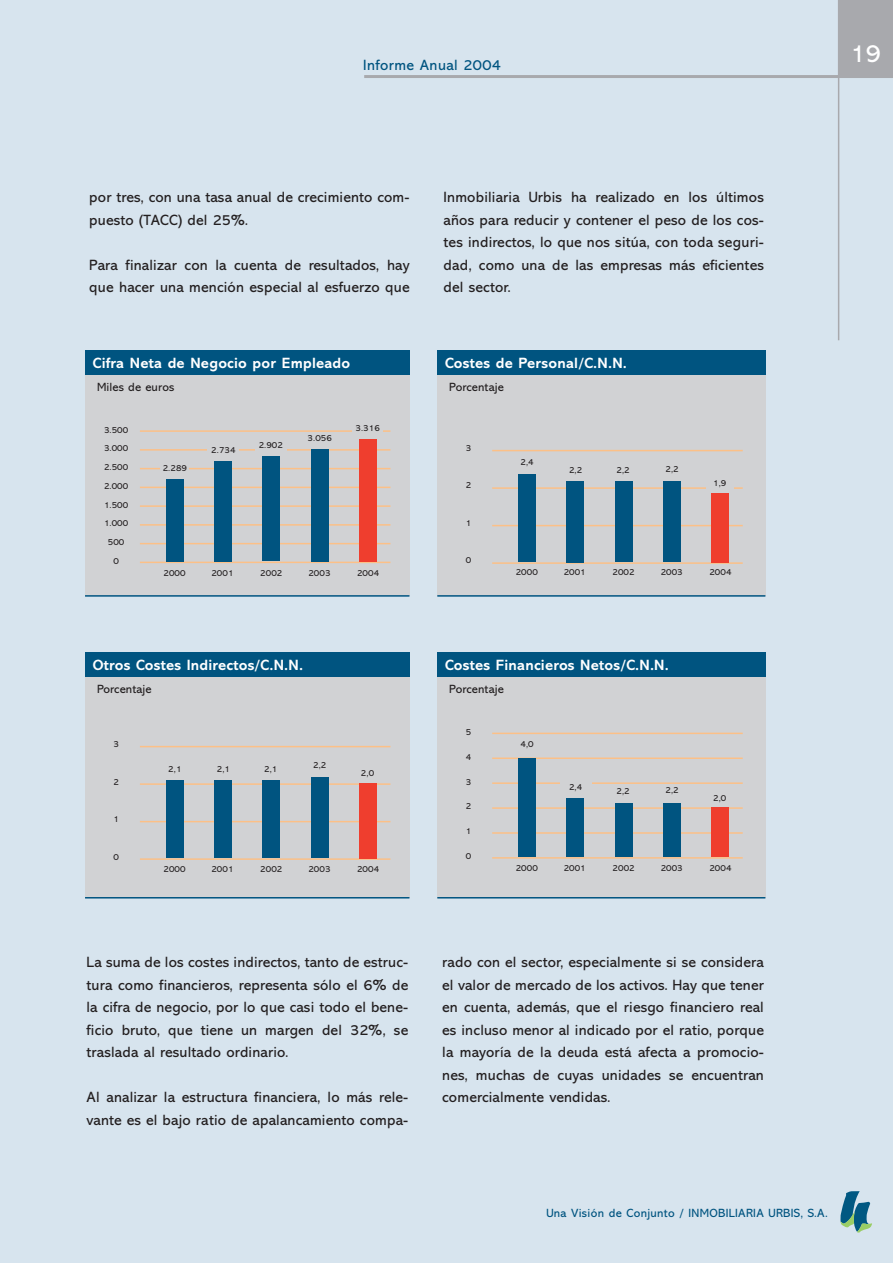
<style>
.page{position:relative;width:893px;height:1263px;background:#d7e4ee}
.page>*{position:absolute;margin:0;border:0;box-sizing:border-box;transform-origin:0 0}
.t1{font:25.5px "Abadi";color:#fff}
.t2{font:15px/22.5px "Abadi";letter-spacing:.01em;color:#231f20}
.t3{font:700 15px "Abadi";letter-spacing:.015em;color:#fff}
.t4{font:15px "Abadi";letter-spacing:.025em;color:#005480}
.t5{font:12px "Abadi";letter-spacing:.025em;color:#005480}
.t6{font:12px "Abadi";letter-spacing:.01em;color:#231f20}
.t7{font:9px/18.8px "Abadi";letter-spacing:.01em;color:#231f20;text-align:center}
</style>
<div class="page">
<div style="left:839px;top:0;width:54px;height:76px;background:#a8a9ad"></div>
<hr style="left:364px;top:75px;width:529px;height:3px;background:#a8a9ad">
<hr style="left:838px;top:0;width:1px;height:340px;background:#a8a9ad">
<svg style="left:840px;top:1191px;width:32px;height:41px"></svg>
<div style="left:85px;top:354px;width:324px;height:242px;background:#d1d2d4"></div>
<div style="left:85px;top:350px;width:324px;height:24px;background:#005480"></div>
<hr style="left:140px;top:449px;width:250px;height:2px;background:#fcc087">
<hr style="left:140px;top:430px;width:250px;height:2px;background:#fcc087">
<hr style="left:140px;top:468px;width:250px;height:1px;background:#fcc087">
<hr style="left:140px;top:487px;width:250px;height:1px;background:#fcc087">
<hr style="left:140px;top:505px;width:250px;height:2px;background:#fcc087">
<hr style="left:140px;top:524px;width:250px;height:2px;background:#fcc087">
<hr style="left:140px;top:543px;width:250px;height:1px;background:#fcc087">
<hr style="left:140px;top:562px;width:250px;height:1px;background:#fcc087">
<hr style="left:85px;top:595px;width:324px;height:2px;background:#005480">
<div style="left:166px;top:479px;width:18px;height:82px;background:#005480"></div>
<div style="left:214px;top:461px;width:18px;height:100px;background:#005480"></div>
<div style="left:263px;top:457px;width:17px;height:104px;background:#005480"></div>
<div style="left:311px;top:449px;width:18px;height:112px;background:#005480"></div>
<div style="left:359px;top:439px;width:18px;height:123px;background:#ef3e2e"></div>
<div style="left:161px;top:464px;width:28px;height:13px;background:#d1d2d4"></div>
<div style="left:208px;top:445px;width:31px;height:14px;background:#d1d2d4"></div>
<div style="left:255px;top:441px;width:31px;height:13px;background:#d1d2d4"></div>
<div style="left:352px;top:423px;width:31px;height:11px;background:#d1d2d4"></div>
<div style="left:437px;top:354px;width:328px;height:242px;background:#d1d2d4"></div>
<div style="left:437px;top:350px;width:328px;height:24px;background:#005480"></div>
<hr style="left:492px;top:450px;width:251px;height:1px;background:#fcc087">
<hr style="left:492px;top:487px;width:251px;height:2px;background:#fcc087">
<hr style="left:492px;top:525px;width:251px;height:1px;background:#fcc087">
<hr style="left:492px;top:562px;width:251px;height:2px;background:#fcc087">
<hr style="left:437px;top:595px;width:328px;height:2px;background:#005480">
<div style="left:518px;top:474px;width:18px;height:88px;background:#005480"></div>
<div style="left:566px;top:481px;width:18px;height:81px;background:#005480"></div>
<div style="left:615px;top:481px;width:17px;height:81px;background:#005480"></div>
<div style="left:663px;top:481px;width:18px;height:81px;background:#005480"></div>
<div style="left:712px;top:493px;width:17px;height:69px;background:#ef3e2e"></div>
<div style="left:706px;top:479px;width:27px;height:11px;background:#d1d2d4"></div>
<div style="left:437px;top:656px;width:328px;height:242px;background:#d1d2d4"></div>
<div style="left:437px;top:652px;width:328px;height:24px;background:#005480"></div>
<hr style="left:492px;top:733px;width:251px;height:1px;background:#fcc087">
<hr style="left:492px;top:757px;width:251px;height:2px;background:#fcc087">
<hr style="left:492px;top:782px;width:251px;height:2px;background:#fcc087">
<hr style="left:492px;top:807px;width:251px;height:2px;background:#fcc087">
<hr style="left:492px;top:832px;width:251px;height:2px;background:#fcc087">
<hr style="left:492px;top:857px;width:251px;height:2px;background:#fcc087">
<hr style="left:437px;top:897px;width:328px;height:1px;background:#005480">
<div style="left:518px;top:759px;width:18px;height:98px;background:#005480"></div>
<div style="left:566px;top:798px;width:18px;height:59px;background:#005480"></div>
<div style="left:615px;top:803px;width:17px;height:54px;background:#005480"></div>
<div style="left:663px;top:803px;width:18px;height:54px;background:#005480"></div>
<div style="left:712px;top:808px;width:17px;height:49px;background:#ef3e2e"></div>
<div style="left:560px;top:782px;width:31px;height:13px;background:#d1d2d4"></div>
<div style="left:85px;top:656px;width:324px;height:242px;background:#d1d2d4"></div>
<div style="left:85px;top:652px;width:324px;height:24px;background:#005480"></div>
<hr style="left:140px;top:746px;width:250px;height:1px;background:#fcc087">
<hr style="left:140px;top:783px;width:250px;height:2px;background:#fcc087">
<hr style="left:140px;top:821px;width:250px;height:1px;background:#fcc087">
<hr style="left:140px;top:858px;width:250px;height:2px;background:#fcc087">
<hr style="left:85px;top:897px;width:324px;height:1px;background:#005480">
<div style="left:166px;top:780px;width:18px;height:78px;background:#005480"></div>
<div style="left:214px;top:780px;width:18px;height:78px;background:#005480"></div>
<div style="left:263px;top:780px;width:17px;height:78px;background:#005480"></div>
<div style="left:311px;top:777px;width:18px;height:81px;background:#005480"></div>
<div style="left:359px;top:783px;width:18px;height:75px;background:#ef3e2e"></div>
<p class="t4" style="left:363px;top:60px;width:139px">Informe Anual 2004</p>
<h1 class="t1" style="left:850px;top:44px;width:32px">19</h1>
<p class="t2" style="left:89px;top:187px;width:322px">por tres, con una tasa anual de crecimiento com&shy;puesto (TACC) del 25%.</p>
<p class="t2" style="left:89px;top:255px;width:322px">Para finalizar con la cuenta de resultados, hay que hacer una mención especial al esfuerzo que</p>
<p class="t3" style="left:93px;top:358px;width:259px">Cifra Neta de Negocio por Empleado</p>
<p class="t6" style="left:97px;top:383px;width:79px">Miles de euros</p>
<p class="t7" style="left:104px;top:421px;width:26px">3.500<br>3.000<br>2.500<br>2.000<br>1.500<br>1.000<br>500<br>0</p>
<p class="t7" style="left:163px;top:564px;width:24px">2000</p>
<p class="t7" style="left:211px;top:564px;width:24px">2001</p>
<p class="t7" style="left:260px;top:564px;width:24px">2002</p>
<p class="t7" style="left:308px;top:564px;width:24px">2003</p>
<p class="t7" style="left:357px;top:564px;width:24px">2004</p>
<p class="t7" style="left:355px;top:419px;width:26px">3.316</p>
<p class="t7" style="left:308px;top:429px;width:26px">3.056</p>
<p class="t7" style="left:259px;top:437px;width:26px">2.902</p>
<p class="t7" style="left:211px;top:442px;width:26px">2.734</p>
<p class="t7" style="left:163px;top:460px;width:26px">2.289</p>
<p class="t3" style="left:93px;top:660px;width:212px">Otros Costes Indirectos/C.N.N.</p>
<p class="t6" style="left:97px;top:685px;width:56px">Porcentaje</p>
<p class="t7" style="left:113px;top:736px;width:7px">3</p>
<p class="t7" style="left:113px;top:773px;width:7px">2</p>
<p class="t7" style="left:113px;top:811px;width:7px">1</p>
<p class="t7" style="left:113px;top:848px;width:7px">0</p>
<p class="t7" style="left:168px;top:760px;width:15px">2,1</p>
<p class="t7" style="left:217px;top:760px;width:15px">2,1</p>
<p class="t7" style="left:264px;top:760px;width:15px">2,1</p>
<p class="t7" style="left:313px;top:756px;width:15px">2,2</p>
<p class="t7" style="left:361px;top:765px;width:15px">2,0</p>
<p class="t7" style="left:163px;top:860px;width:24px">2000</p>
<p class="t7" style="left:211px;top:860px;width:24px">2001</p>
<p class="t7" style="left:260px;top:860px;width:24px">2002</p>
<p class="t7" style="left:308px;top:860px;width:24px">2003</p>
<p class="t7" style="left:357px;top:860px;width:24px">2004</p>
<p class="t2" style="left:444px;top:187px;width:322px;text-align:justify">Inmobiliaria Urbis ha realizado en los últimos años para reducir y contener el peso de los cos&shy;tes indirectos, lo que nos sitúa, con toda seguri&shy;dad, como una de las empresas más eficientes del sector.</p>
<p class="t3" style="left:445px;top:358px;width:183px">Costes de Personal/C.N.N.</p>
<p class="t6" style="left:449px;top:383px;width:56px">Porcentaje</p>
<p class="t7" style="left:466px;top:439px;width:7px">3</p>
<p class="t7" style="left:466px;top:477px;width:7px">2</p>
<p class="t7" style="left:466px;top:514px;width:7px">1</p>
<p class="t7" style="left:466px;top:552px;width:7px">0</p>
<p class="t7" style="left:521px;top:453px;width:15px">2,4</p>
<p class="t7" style="left:569px;top:461px;width:15px">2,2</p>
<p class="t7" style="left:616px;top:461px;width:15px">2,2</p>
<p class="t7" style="left:665px;top:460px;width:15px">2,2</p>
<p class="t7" style="left:713px;top:475px;width:15px">1,9</p>
<p class="t7" style="left:516px;top:564px;width:24px">2000</p>
<p class="t7" style="left:564px;top:564px;width:24px">2001</p>
<p class="t7" style="left:613px;top:564px;width:24px">2002</p>
<p class="t7" style="left:661px;top:564px;width:24px">2003</p>
<p class="t7" style="left:709px;top:564px;width:24px">2004</p>
<p class="t3" style="left:445px;top:660px;width:225px">Costes Financieros Netos/C.N.N.</p>
<p class="t6" style="left:449px;top:685px;width:56px">Porcentaje</p>
<p class="t7" style="left:466px;top:723px;width:7px">5</p>
<p class="t7" style="left:466px;top:748px;width:7px">4</p>
<p class="t7" style="left:466px;top:773px;width:7px">3</p>
<p class="t7" style="left:466px;top:798px;width:7px">2</p>
<p class="t7" style="left:466px;top:823px;width:7px">1</p>
<p class="t7" style="left:466px;top:848px;width:7px">0</p>
<p class="t7" style="left:516px;top:860px;width:24px">2000</p>
<p class="t7" style="left:564px;top:860px;width:24px">2001</p>
<p class="t7" style="left:613px;top:860px;width:24px">2002</p>
<p class="t7" style="left:661px;top:860px;width:24px">2003</p>
<p class="t7" style="left:709px;top:860px;width:24px">2004</p>
<p class="t7" style="left:521px;top:735px;width:15px">4,0</p>
<p class="t7" style="left:569px;top:778px;width:15px">2,4</p>
<p class="t7" style="left:616px;top:782px;width:15px">2,2</p>
<p class="t7" style="left:665px;top:781px;width:15px">2,2</p>
<p class="t7" style="left:713px;top:790px;width:15px">2,0</p>
<p class="t2" style="left:87px;top:952px;width:323px;text-align:justify">La suma de los costes indirectos, tanto de estruc&shy;tura como financieros, representa sólo el 6% de la cifra de negocio, por lo que casi todo el bene&shy;ficio bruto, que tiene un margen del 32%, se traslada al resultado ordinario.</p>
<p class="t2" style="left:87px;top:1087px;width:323px">Al analizar la estructura financiera, lo más rele&shy;vante es el bajo ratio de apalancamiento compa-</p>
<p class="t2" style="left:442px;top:952px;width:323px;text-align:justify">rado con el sector, especialmente si se considera el valor de mercado de los activos. Hay que tener en cuenta, además, que el riesgo financiero real es incluso menor al indicado por el ratio, porque la mayoría de la deuda está afecta a promocio&shy;nes, muchas de cuyas unidades se encuentran comercialmente vendidas.</p>
<p class="t5" style="left:546px;top:1209px;width:283px">Una Visión de Conjunto / INMOBILIARIA URBIS, S.A.</p>
</div>
